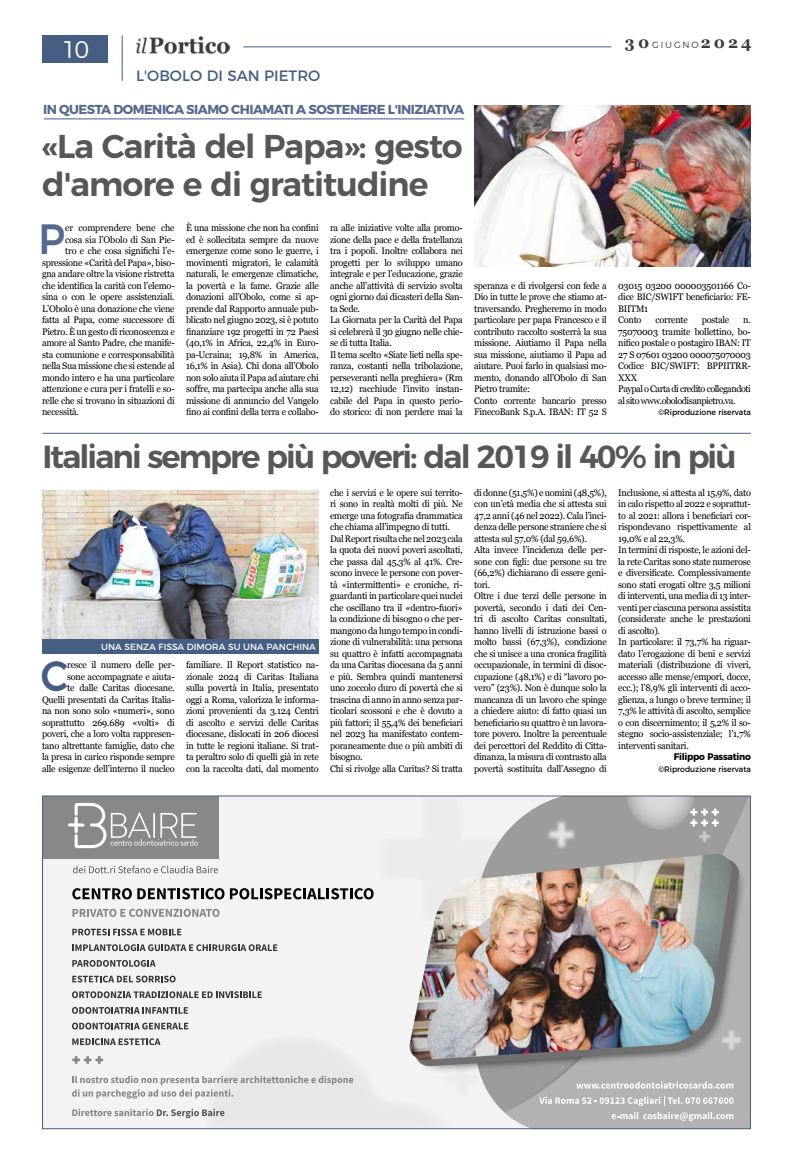
<style>
.page{position:relative;width:794px;height:1163px;background:#fff}
.page>*{position:absolute;margin:0;border:0;box-sizing:border-box;transform-origin:0 0}
.t1{font:500 42.4px "Montserrat";color:#576a8d;scale:.93 1}
.t2{font:500 42.4px "Montserrat";color:#455e82;scale:.93 1}
.t3{font:600 33px/38px "Montserrat";letter-spacing:-.03em;color:#575756}
.t4{font:600 32px "Montserrat";letter-spacing:-.06em;color:#575756}
.t5{font:300 24px "Montserrat";color:#fff}
.t6{font:700 16px "Georgia";letter-spacing:.19em;color:#3c3c3b}
.t7{font:15px "Montserrat";color:#455e82}
.t8{font:700 13px "Montserrat";letter-spacing:-.04em;color:#576a8d}
.t9{font:9.5px/11.5px "Georgia";letter-spacing:-.025em;color:#000;scale:.96 1}
.t10{font:700 9.5px "Montserrat";letter-spacing:-.025em;color:#000;scale:.96 1}
.t11{font:9px "Montserrat";color:#fff}
.t12{font:8px "Montserrat";color:#000;scale:.96 1}
.s1{font-family:"Montserrat";font-weight:300;font-size:9px}
</style>
<div class="page">
<div style="left:43px;top:795px;width:707px;height:333px;background:#f4f3f4"></div>
<svg style="left:504px;top:797px;width:245px;height:329px;background:#b0afaf"></svg>
<img style="left:479px;top:827px;width:270px;height:279px">
<svg style="left:479px;top:857px;width:261px;height:209px;background:#a09f9f"></svg>
<img style="left:414px;top:853px;width:318px;height:207px">
<svg style="left:625px;top:797px;width:93px;height:33px;background:#b7b7b6"></svg>
<svg style="left:73px;top:865px;width:145px;height:8px"></svg>
<svg style="left:72px;top:928px;width:109px;height:7px"></svg>
<svg style="left:72px;top:944px;width:205px;height:6px"></svg>
<svg style="left:72px;top:960px;width:84px;height:6px"></svg>
<svg style="left:72px;top:975px;width:104px;height:7px"></svg>
<svg style="left:72px;top:991px;width:190px;height:6px"></svg>
<svg style="left:72px;top:1007px;width:116px;height:6px"></svg>
<svg style="left:72px;top:1022px;width:407px;height:103px"></svg>
<svg style="left:72px;top:888px;width:152px;height:11px"></svg>
<svg style="left:230px;top:888px;width:143px;height:11px"></svg>
<svg style="left:72px;top:908px;width:147px;height:8px"></svg>
<svg style="left:576px;top:1081px;width:157px;height:7px"></svg>
<svg style="left:539px;top:1096px;width:194px;height:24px;background:#c1c0c0"></svg>
<div style="left:43px;top:795px;width:176px;height:63px;background:#878888"></div>
<svg style="left:68px;top:803px;width:130px;height:45px"></svg>
<hr style="left:44px;top:118px;width:420px;height:1px;background:#455e82">
<img style="left:474px;top:105px;width:277px;height:161px">
<img style="left:42px;top:490px;width:277px;height:149px">
<hr style="left:43px;top:432px;width:708px;height:1px;background:#455e82">
<div style="left:42px;top:639px;width:277px;height:14px;background:#455e82"></div>
<hr style="left:243px;top:47px;width:368px;height:1px;background:#455e82">
<div style="left:43px;top:35px;width:65px;height:27px;background:#455e82"></div>
<hr style="left:122px;top:35px;width:1px;height:46px;background:#455e82">
<img style="left:136px;top:36px;width:94px;height:18px">
<h3 class="t5" style="left:62px;top:30px;width:29px">10</h3>
<h3 class="t6" style="left:625px;top:30px;width:128px">30 <span class="s1">GIUGNO</span>2024</h3>
<h3 class="t7" style="left:136px;top:64px;width:186px">L'OBOLO DI SAN PIETRO</h3>
<h3 class="t8" style="left:43px;top:98px;width:422px">IN QUESTA DOMENICA SIAMO CHIAMATI A SOSTENERE L'INIZIATIVA</h3>
<h2 class="t3" style="left:42px;top:124px;width:422px">«La Carità del Papa»: gesto d'amore e di gratitudine</h2>
<h1 class="t1" style="left:39px;top:205px;width:30px">P</h1>
<p class="t9" style="left:65px;top:222px;width:116px">er comprendere bene che</p>
<p class="t9" style="left:65px;top:233px;width:116px">cosa sia l’Obolo di San Pie-</p>
<p class="t9" style="left:65px;top:245px;width:116px">tro e che cosa significhi l’e-</p>
<p class="t9" style="left:42px;top:256px;width:140px">spressione «Carità del Papa», biso-</p>
<p class="t9" style="left:42px;top:268px;width:140px">gna andare oltre la visione ristretta</p>
<p class="t9" style="left:42px;top:279px;width:140px">che identifica la carità con l’elemo-</p>
<p class="t9" style="left:42px;top:291px;width:140px">sina o con le opere assistenziali.</p>
<p class="t9" style="left:42px;top:302px;width:140px">L’Obolo è una donazione che viene</p>
<p class="t9" style="left:42px;top:314px;width:140px">fatta al Papa, come successore di</p>
<p class="t9" style="left:42px;top:325px;width:140px">Pietro. È un gesto di riconoscenza e</p>
<p class="t9" style="left:42px;top:337px;width:140px">amore al Santo Padre, che manife-</p>
<p class="t9" style="left:42px;top:348px;width:140px">sta comunione e corresponsabilità</p>
<p class="t9" style="left:42px;top:360px;width:140px">nella Sua missione che si estende al</p>
<p class="t9" style="left:42px;top:371px;width:140px">mondo intero e ha una particolare</p>
<p class="t9" style="left:42px;top:383px;width:140px">attenzione e cura per i fratelli e so-</p>
<p class="t9" style="left:42px;top:394px;width:140px">relle che si trovano in situazioni di</p>
<p class="t9" style="left:42px;top:406px;width:40px">necessità.</p>
<p class="t9" style="left:186px;top:222px;width:140px;text-align:justify">È una missione che non ha confini ed è sollecitata sempre da nuove emergenze come sono le guerre, i movimenti migratori, le calamità naturali, le emergenze climatiche, la povertà e la fame. Grazie alle donazioni all’Obolo, come si ap&shy;prende dal Rapporto annuale pub&shy;blicato nel giugno 2023, si è potuto finanziare 192 progetti in 72 Paesi (40,1% in Africa, 22,4% in Euro&shy;pa-Ucraina; 19,8% in America, 16,1% in Asia). Chi dona all’Obolo non solo aiuta il Papa ad aiutare chi soffre, ma partecipa anche alla sua missione di annuncio del Vangelo fino ai confini della terra e collabo-</p>
<p class="t9" style="left:330px;top:222px;width:140px">ra alle iniziative volte alla promo&shy;zione della pace e della fratellanza tra i popoli. Inoltre collabora nei progetti per lo sviluppo umano integrale e per l’educazione, grazie anche all’attività di servizio svolta ogni giorno dai dicasteri della San&shy;ta Sede.<br>La Giornata per la Carità del Papa si celebrerà il 30 giugno nelle chie&shy;se di tutta Italia.<br>Il tema scelto «Siate lieti nella spe&shy;ranza, costanti nella tribolazione, perseveranti nella preghiera» (Rm<br>12,12) racchiude l’invito instan&shy;cabile del Papa in questo perio&shy;do storico: di non perdere mai la</p>
<p class="t9" style="left:474px;top:279px;width:140px">speranza e di rivolgersi con fede a<br>Dio in tutte le prove che stiamo at&shy;traversando. Pregheremo in modo particolare per papa Francesco e il contributo raccolto sosterrà la sua missione. Aiutiamo il Papa nella sua missione, aiutiamo il Papa ad aiutare. Puoi farlo in qualsiasi mo&shy;mento, donando all’Obolo di San<br>Pietro tramite:<br>Conto corrente bancario presso<br>FinecoBank S.p.A. IBAN: IT 52 S</p>
<p class="t9" style="left:618px;top:279px;width:140px">03015 03200 000003501166 Co&shy;dice BIC/SWIFT beneficiario: FE-<br>BIITM1<br>Conto</p>
<p class="t9" style="left:655px;top:314px;width:35px">corrente</p>
<p class="t9" style="left:702px;top:314px;width:30px">postale</p>
<p class="t9" style="left:618px;top:314px;width:140px;text-indent:125px">n.<br>75070003 tramite bollettino, bo&shy;nifico postale o postagiro IBAN: IT<br>27 S 07601 03200 000075070003<br>Codice BIC/SWIFT: BPPIITRR-<br>XXX<br>Paypal o Carta di credito collegandoti al sito www.obolodisanpietro.va.</p>
<p class="t12" style="left:658px;top:406px;width:98px">©Riproduzione riservata</p>
<h3 class="t4" style="left:43px;top:430px;width:695px">Italiani sempre più poveri: dal 2019 il 40% in più</h3>
<p class="t11" style="left:101px;top:639px;width:216px">UNA SENZA FISSA DIMORA SU UNA PANCHINA</p>
<p class="t9" style="left:42px;top:659px;width:140px;text-align:right">resce il numero delle per-<br>sone accompagnate e aiuta-<br>te dalle Caritas diocesane.<br>Quelli presentati da Caritas Italia&shy;na non sono solo «numeri», sono soprattutto 269.689 «volti» di poveri, che a loro volta rappresen&shy;tano altrettante famiglie, dato che la presa in carico risponde sempre alle esigenze dell’interno il nucleo</p>
<p class="t9" style="left:186px;top:659px;width:140px;text-align:justify">familiare. Il Report statistico na&shy;zionale 2024 di Caritas Italiana sulla povertà in Italia, presentato oggi a Roma, valorizza le informa&shy;zioni provenienti da 3.124 Centri di ascolto e servizi delle Caritas diocesane, dislocati in 206 diocesi in tutte le regioni italiane. Si trat&shy;ta peraltro solo di quelli già in rete con la raccolta dati, dal momento</p>
<h1 class="t2" style="left:41px;top:642px;width:31px">C</h1>
<p class="t9" style="left:330px;top:486px;width:140px">che i servizi e le opere sui territo&shy;ri sono in realtà molti di più. Ne emerge una fotografia drammatica che chiama all’impegno di tutti.<br>Dal Report risulta che nel 2023 cala la quota dei nuovi poveri ascoltati, che passa dal 45,3% al 41%. Cre&shy;scono invece le persone con pover&shy;tà «intermittenti» e croniche, ri&shy;guardanti in particolare quei nuclei che oscillano tra il «dentro-fuori» la condizione di bisogno o che per&shy;mangono da lungo tempo in condi&shy;zione di vulnerabilità: una persona su quattro è infatti accompagnata da una Caritas diocesana da 5 anni e più. Sembra quindi mantenersi uno zoccolo duro di povertà che si trascina di anno in anno senza par&shy;ticolari scossoni e che è dovuto a più fattori; il 55,4% dei beneficiari nel 2023 ha manifestato contem&shy;poraneamente due o più ambiti di bisogno.<br>Chi si rivolge alla Caritas? Si tratta</p>
<p class="t9" style="left:474px;top:486px;width:140px">di donne (51,5%) e uomini (48,5%), con un’età media che si attesta sui 47,2 anni (46 nel 2022). Cala l’inci&shy;denza delle persone straniere che si attesta sul 57,0% (dal 59,6%).<br>Alta invece l’incidenza delle per&shy;sone con figli: due persone su tre (66,2%) dichiarano di essere geni&shy;tori.<br>Oltre i due terzi delle persone in povertà, secondo i dati dei Cen&shy;tri di ascolto Caritas consultati, hanno livelli di istruzione bassi o molto bassi (67,3%), condizione che si unisce a una cronica fragilità occupazionale, in termini di disoc&shy;cupazione (48,1%) e di “lavoro po&shy;vero” (23%). Non è dunque solo la mancanza di un lavoro che spinge a chiedere aiuto: di fatto quasi un beneficiario su quattro è un lavora&shy;tore povero. Inoltre la percentuale dei percettori del Reddito di Citta&shy;dinanza, la misura di contrasto alla povertà sostituita dall’Assegno di</p>
<p class="t9" style="left:618px;top:486px;width:140px">Inclusione, si attesta al 15,9%, dato in calo rispetto al 2022 e soprattut&shy;to al 2021: allora i beneficiari cor&shy;rispondevano rispettivamente al 19,0% e al 22,3%.<br>In termini di risposte, le azioni del&shy;la rete Caritas sono state numerose e diversificate. Complessivamente sono stati erogati oltre 3,5 milioni di interventi, una media di 13 inter&shy;venti per ciascuna persona assistita (considerate anche le prestazioni di ascolto).<br>In particolare: il 73,7% ha riguar&shy;dato l’erogazione di beni e servizi materiali (distribuzione di viveri, accesso alle mense/empori, docce, ecc.); l’8,9% gli interventi di acco&shy;glienza, a lungo o breve termine; il 7,3% le attività di ascolto, semplice o con discernimento; il 5,2% il so&shy;stegno socio-assistenziale; l’1,7% interventi sanitari.</p>
<p class="t10" style="left:674px;top:749px;width:82px">Filippo Passatino</p>
<p class="t12" style="left:658px;top:762px;width:98px">©Riproduzione riservata</p>
</div>
